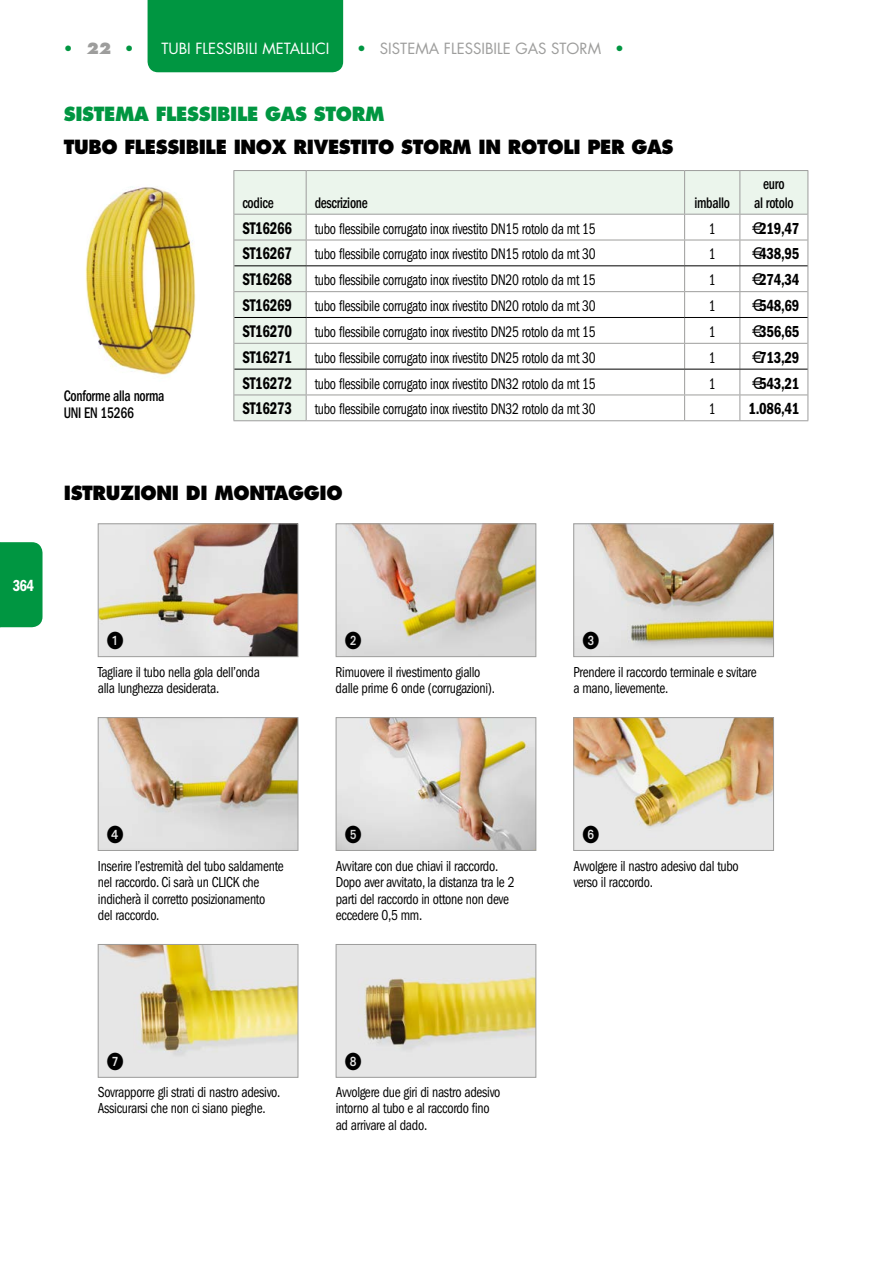
<style>
.page{position:relative;width:893px;height:1263px;background:#fff}
.page>*{position:absolute;margin:0;border:0;box-sizing:border-box;transform-origin:0 0}
.t1{font:800 19.05px "Futura";letter-spacing:-.02em;color:#000;scale:.95 1}
.t2{font:800 19.05px "Futura";letter-spacing:-.02em;color:#009641;scale:.95 1}
.t3{font:18px "European Pi One";color:#000;scale:.9 1}
.t4{font:600 condensed 17.4px "Franklin Gothic";letter-spacing:-.02em;color:#000;scale:.85 1}
.t5{font:600 condensed 16.5px "Franklin Gothic";letter-spacing:-.02em;color:#000;scale:.9 1}
.t6{font:600 condensed 16.5px "Franklin Gothic";color:#fff;scale:.9 1}
.t7{font:condensed 15.9px "Franklin Gothic";letter-spacing:-.02em;color:#000;scale:.85 1}
.t8{font:500 condensed 15.9px/17.4px "Franklin Gothic";letter-spacing:-.02em;color:#000;scale:.85 1}
.t9{font:condensed 15px/16.5px "Franklin Gothic";letter-spacing:-.02em;color:#000;scale:.9 1}
.t10{font:15px "Futura";color:#9d9d9c}
.t11{font:15px "Futura";color:#fff}
.t12{font:15px "Futura";color:#009641}
.s1{font-weight:800;color:#9d9d9c}
.s2{color:#009641}
</style>
<div class="page">
<div style="left:148px;top:1px;width:195px;height:71px;background:#009641"></div>
<hr style="left:148px;top:0;width:195px;height:1px;background:#009641">
<div style="left:0;top:542px;width:43px;height:85px;background:#009641"></div>
<svg style="left:234px;top:171px;width:573px;height:249px"></svg>
<hr style="left:684px;top:171px;width:1px;height:43px;background:#9d9d9c">
<hr style="left:739px;top:171px;width:1px;height:43px;background:#9d9d9c">
<hr style="left:306px;top:171px;width:1px;height:43px;background:#9d9d9c">
<svg style="left:684px;top:215px;width:1px;height:205px"></svg>
<hr style="left:234px;top:240px;width:72px;height:1px;background:#9d9d9c">
<hr style="left:306px;top:240px;width:379px;height:1px;background:#9d9d9c">
<hr style="left:685px;top:240px;width:55px;height:1px;background:#9d9d9c">
<hr style="left:740px;top:240px;width:67px;height:1px;background:#9d9d9c">
<hr style="left:234px;top:265px;width:72px;height:1px;background:#000">
<hr style="left:306px;top:265px;width:379px;height:1px;background:#000">
<hr style="left:685px;top:265px;width:55px;height:1px;background:#000">
<hr style="left:740px;top:265px;width:67px;height:1px;background:#000">
<hr style="left:234px;top:291px;width:72px;height:1px;background:#9d9d9c">
<hr style="left:306px;top:291px;width:379px;height:1px;background:#9d9d9c">
<hr style="left:685px;top:291px;width:55px;height:1px;background:#9d9d9c">
<hr style="left:740px;top:291px;width:67px;height:1px;background:#9d9d9c">
<hr style="left:234px;top:317px;width:72px;height:1px;background:#000">
<hr style="left:306px;top:317px;width:379px;height:1px;background:#000">
<hr style="left:685px;top:317px;width:55px;height:1px;background:#000">
<hr style="left:740px;top:317px;width:67px;height:1px;background:#000">
<hr style="left:234px;top:343px;width:72px;height:1px;background:#9d9d9c">
<hr style="left:306px;top:343px;width:379px;height:1px;background:#9d9d9c">
<hr style="left:685px;top:343px;width:55px;height:1px;background:#9d9d9c">
<hr style="left:740px;top:343px;width:67px;height:1px;background:#9d9d9c">
<hr style="left:234px;top:369px;width:72px;height:1px;background:#000">
<hr style="left:306px;top:369px;width:379px;height:1px;background:#000">
<hr style="left:685px;top:369px;width:55px;height:1px;background:#000">
<hr style="left:740px;top:369px;width:67px;height:1px;background:#000">
<hr style="left:233px;top:170px;width:73px;height:1px;background:#9d9d9c">
<hr style="left:306px;top:170px;width:379px;height:1px;background:#9d9d9c">
<hr style="left:685px;top:170px;width:55px;height:1px;background:#9d9d9c">
<hr style="left:740px;top:170px;width:68px;height:1px;background:#9d9d9c">
<hr style="left:807px;top:171px;width:1px;height:43px;background:#9d9d9c">
<hr style="left:234px;top:214px;width:72px;height:1px;background:#9d9d9c">
<hr style="left:306px;top:214px;width:379px;height:1px;background:#9d9d9c">
<hr style="left:685px;top:214px;width:55px;height:1px;background:#9d9d9c">
<hr style="left:740px;top:214px;width:67px;height:1px;background:#9d9d9c">
<hr style="left:233px;top:171px;width:1px;height:43px;background:#9d9d9c">
<hr style="left:233px;top:420px;width:73px;height:1px;background:#9d9d9c">
<hr style="left:306px;top:420px;width:379px;height:1px;background:#9d9d9c">
<hr style="left:685px;top:420px;width:55px;height:1px;background:#9d9d9c">
<hr style="left:740px;top:420px;width:68px;height:1px;background:#9d9d9c">
<hr style="left:234px;top:395px;width:72px;height:1px;background:#9d9d9c">
<svg style="left:233px;top:214px;width:1px;height:206px"></svg>
<hr style="left:306px;top:395px;width:379px;height:1px;background:#9d9d9c">
<hr style="left:685px;top:395px;width:55px;height:1px;background:#9d9d9c">
<svg style="left:306px;top:215px;width:1px;height:205px"></svg>
<hr style="left:740px;top:395px;width:67px;height:1px;background:#9d9d9c">
<svg style="left:739px;top:215px;width:1px;height:205px"></svg>
<svg style="left:807px;top:214px;width:1px;height:206px"></svg>
<img style="left:85px;top:187px;width:111px;height:188px">
<img style="left:100px;top:946px;width:196px;height:130px">
<div style="left:98px;top:944px;width:200px;height:134px;border:1px solid #9d9d9c"></div>
<img style="left:338px;top:946px;width:196px;height:130px">
<div style="left:336px;top:944px;width:200px;height:134px;border:1px solid #9d9d9c"></div>
<img style="left:100px;top:525px;width:196px;height:130px">
<div style="left:98px;top:523px;width:200px;height:134px;border:1px solid #9d9d9c"></div>
<img style="left:338px;top:525px;width:196px;height:130px">
<div style="left:336px;top:523px;width:200px;height:134px;border:1px solid #9d9d9c"></div>
<img style="left:575px;top:525px;width:197px;height:130px">
<div style="left:573px;top:523px;width:201px;height:134px;border:1px solid #9d9d9c"></div>
<img style="left:100px;top:719px;width:196px;height:130px">
<div style="left:98px;top:717px;width:200px;height:134px;border:1px solid #9d9d9c"></div>
<img style="left:338px;top:719px;width:196px;height:130px">
<div style="left:336px;top:717px;width:200px;height:134px;border:1px solid #9d9d9c"></div>
<img style="left:575px;top:719px;width:197px;height:130px">
<div style="left:573px;top:717px;width:201px;height:134px;border:1px solid #9d9d9c"></div>
<p class="t12" style="left:64px;top:39px;width:71px">• <span class="s1">22</span> •</p>
<p class="t11" style="left:161px;top:39px;width:170px">TUBI FLESSIBILI METALLICI</p>
<p class="t10" style="left:357px;top:39px;width:268px"><span class="s2">•</span> SISTEMA FLESSIBILE GAS STORM <span class="s2">•</span></p>
<p class="t2" style="left:64px;top:102px;width:339px">SISTEMA FLESSIBILE GAS STORM</p>
<p class="t1" style="left:64px;top:134px;width:643px">TUBO FLESSIBILE INOX RIVESTITO STORM IN ROTOLI PER GAS</p>
<p class="t8" style="left:242px;top:194px;width:38px">codice</p>
<p class="t8" style="left:315px;top:194px;width:64px">descrizione</p>
<p class="t8" style="left:694px;top:194px;width:43px">imballo</p>
<p class="t8" style="left:754px;top:174px;width:48px;line-height:19px;text-align:center">euro<br>al rotolo</p>
<p class="t8" style="left:64px;top:387px;width:120px">Conforme alla norma<br>UNI EN 15266</p>
<p class="t4" style="left:242px;top:218px;width:60px">ST16266</p>
<p class="t7" style="left:315px;top:219px;width:332px">tubo flessibile corrugato inox rivestito DN15 rotolo da mt 15</p>
<p class="t7" style="left:709px;top:219px;width:10px">1</p>
<p class="t5" style="left:752px;top:219px;width:54px">€ 219,47</p>
<p class="t4" style="left:242px;top:244px;width:60px">ST16267</p>
<p class="t7" style="left:315px;top:245px;width:332px">tubo flessibile corrugato inox rivestito DN15 rotolo da mt 30</p>
<p class="t7" style="left:709px;top:245px;width:10px">1</p>
<p class="t5" style="left:752px;top:245px;width:54px">€ 438,95</p>
<p class="t4" style="left:242px;top:270px;width:60px">ST16268</p>
<p class="t7" style="left:315px;top:271px;width:332px">tubo flessibile corrugato inox rivestito DN20 rotolo da mt 15</p>
<p class="t7" style="left:709px;top:271px;width:10px">1</p>
<p class="t5" style="left:752px;top:270px;width:54px">€ 274,34</p>
<p class="t4" style="left:242px;top:295px;width:60px">ST16269</p>
<p class="t7" style="left:315px;top:297px;width:332px">tubo flessibile corrugato inox rivestito DN20 rotolo da mt 30</p>
<p class="t7" style="left:709px;top:297px;width:10px">1</p>
<p class="t5" style="left:752px;top:296px;width:54px">€ 548,69</p>
<p class="t4" style="left:242px;top:321px;width:60px">ST16270</p>
<p class="t7" style="left:315px;top:323px;width:332px">tubo flessibile corrugato inox rivestito DN25 rotolo da mt 15</p>
<p class="t7" style="left:709px;top:323px;width:10px">1</p>
<p class="t5" style="left:752px;top:322px;width:54px">€ 356,65</p>
<p class="t4" style="left:242px;top:347px;width:60px">ST16271</p>
<p class="t7" style="left:315px;top:349px;width:332px">tubo flessibile corrugato inox rivestito DN25 rotolo da mt 30</p>
<p class="t7" style="left:709px;top:349px;width:10px">1</p>
<p class="t5" style="left:752px;top:348px;width:54px">€ 713,29</p>
<p class="t4" style="left:242px;top:373px;width:60px">ST16272</p>
<p class="t7" style="left:315px;top:374px;width:332px">tubo flessibile corrugato inox rivestito DN32 rotolo da mt 15</p>
<p class="t7" style="left:709px;top:374px;width:10px">1</p>
<p class="t5" style="left:752px;top:374px;width:54px">€ 543,21</p>
<p class="t4" style="left:242px;top:399px;width:60px">ST16273</p>
<p class="t7" style="left:315px;top:400px;width:332px">tubo flessibile corrugato inox rivestito DN32 rotolo da mt 30</p>
<p class="t7" style="left:709px;top:400px;width:10px">1</p>
<p class="t5" style="left:748px;top:399px;width:58px">1.086,41</p>
<p class="t1" style="left:64px;top:480px;width:295px">ISTRUZIONI DI MONTAGGIO</p>
<p class="t6" style="left:13px;top:576px;width:25px">364</p>
<p class="t3" style="left:107px;top:631px;width:20px">1</p>
<p class="t9" style="left:98px;top:664px;width:182px">Tagliare il tubo nella gola dell’onda alla lunghezza desiderata.</p>
<p class="t3" style="left:345px;top:631px;width:20px">2</p>
<p class="t9" style="left:336px;top:664px;width:179px">Rimuovere il rivestimento giallo dalle prime 6 onde (corrugazioni).</p>
<p class="t3" style="left:583px;top:631px;width:19px">3</p>
<p class="t9" style="left:573px;top:664px;width:205px">Prendere il raccordo terminale e svitare a mano, lievemente.</p>
<p class="t3" style="left:107px;top:824px;width:20px">4</p>
<p class="t9" style="left:98px;top:857px;width:208px">Inserire l’estremità del tubo saldamente nel raccordo. Ci sarà un CLICK che indicherà il corretto posizionamento<br>del raccordo.</p>
<p class="t3" style="left:345px;top:824px;width:20px">5</p>
<p class="t9" style="left:336px;top:857px;width:200px">Avvitare con due chiavi il raccordo.<br>Dopo aver avvitato, la distanza tra le 2 parti del raccordo in ottone non deve eccedere 0,5 mm.</p>
<p class="t3" style="left:583px;top:824px;width:19px">6</p>
<p class="t9" style="left:573px;top:857px;width:185px">Avvolgere il nastro adesivo dal tubo verso il raccordo.</p>
<p class="t3" style="left:107px;top:1051px;width:20px">7</p>
<p class="t9" style="left:98px;top:1084px;width:204px">Sovrapporre gli strati di nastro adesivo.<br>Assicurarsi che non ci siano pieghe.</p>
<p class="t3" style="left:345px;top:1051px;width:20px">8</p>
<p class="t9" style="left:336px;top:1084px;width:185px">Avvolgere due giri di nastro adesivo intorno al tubo e al raccordo fino ad arrivare al dado.</p>
</div>
